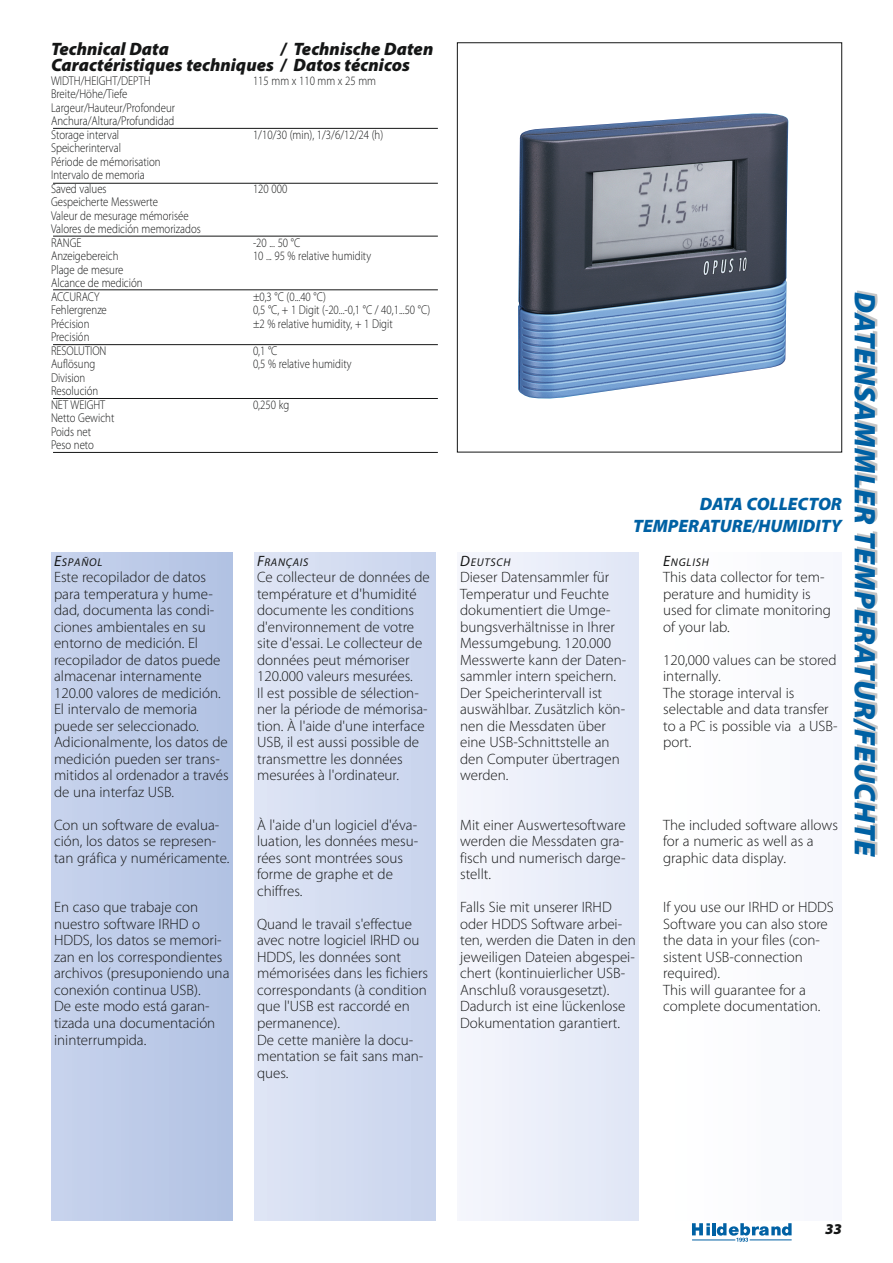
<style>
.page{position:relative;width:893px;height:1263px;background:#fff}
.page>*{position:absolute;margin:0;border:0;box-sizing:border-box;transform-origin:0 0}
.Titel{font:italic 900 30px "Myriad Pro";color:#0061a4}
.Untertitel{font:italic 900 18px "Myriad Pro";color:#151616}
.t1{font:italic 900 18px "Myriad Pro";color:#0061a4}
.Text{font:300 15px/16.5px "Myriad Pro";color:#151616}
.t2{font:italic 900 15px "Myriad Pro";color:#151616}
.Tabelle{font:300 12.75px "Myriad Pro";color:#151616;scale:.85 1}
.Text-2{font:italic 11.25px "Myriad Pro";letter-spacing:.065em;color:#151616}
.s1{font-size:15px}
</style>
<div class="page">
<svg style="left:692px;top:1223px;width:18px;height:12px"></svg>
<hr style="left:712px;top:1223px;width:4px;height:12px;background:#0061a4">
<svg style="left:717px;top:1223px;width:75px;height:19px"></svg>
<hr style="left:692px;top:1240px;width:43px;height:1px;background:#0061a4">
<hr style="left:750px;top:1239px;width:42px;height:1px;background:#0061a4">
<img style="left:518px;top:113px;width:271px;height:286px">
<div style="left:833px;top:282px;width:55px;height:792px;background:#151616;opacity:.25"></div>
<div style="left:660px;top:553px;width:182px;height:667px;background:#fbfbfe"></div>
<div style="left:457px;top:553px;width:182px;height:667px;background:#ebeefa"></div>
<div style="left:254px;top:553px;width:182px;height:667px;background:#d4ddf1"></div>
<div style="left:51px;top:553px;width:182px;height:667px;background:#bdcae8"></div>
<hr style="left:53px;top:128px;width:385px;height:1px;background:#151616">
<hr style="left:53px;top:183px;width:385px;height:1px;background:#151616">
<hr style="left:53px;top:236px;width:385px;height:1px;background:#151616">
<hr style="left:53px;top:290px;width:385px;height:1px;background:#151616">
<hr style="left:53px;top:344px;width:385px;height:1px;background:#151616">
<hr style="left:53px;top:398px;width:385px;height:1px;background:#151616">
<hr style="left:53px;top:452px;width:385px;height:1px;background:#151616">
<p class="Untertitel" style="left:51px;top:37px;width:119px">Technical Data</p>
<p class="Untertitel" style="left:281px;top:37px;width:154px">/ Technische Daten</p>
<p class="Untertitel" style="left:51px;top:53px;width:360px">Caractéristiques techniques / Datos técnicos</p>
<p class="Tabelle" style="left:51px;top:73px;width:119px">WIDTH/HEIGHT/DEPTH</p>
<p class="Tabelle" style="left:253px;top:73px;width:146px">115 mm x 110 mm x 25 mm</p>
<p class="Tabelle" style="left:51px;top:86px;width:91px">Breite/Höhe/Tiefe</p>
<p class="Tabelle" style="left:51px;top:100px;width:147px">Largeur/Hauteur/Profondeur</p>
<p class="Tabelle" style="left:51px;top:113px;width:147px">Anchura/Altura/Profundidad</p>
<p class="Tabelle" style="left:51px;top:127px;width:82px">Storage interval</p>
<p class="Tabelle" style="left:253px;top:127px;width:155px">1/10/30 (min), 1/3/6/12/24 (h)</p>
<p class="Tabelle" style="left:51px;top:140px;width:84px">Speicherinterval</p>
<p class="Tabelle" style="left:51px;top:154px;width:131px">Période de mémorisation</p>
<p class="Tabelle" style="left:51px;top:167px;width:112px">Intervalo de memoria</p>
<p class="Tabelle" style="left:51px;top:181px;width:67px">Saved values</p>
<p class="Tabelle" style="left:253px;top:181px;width:42px">120 000</p>
<p class="Tabelle" style="left:51px;top:194px;width:127px">Gespeicherte Messwerte</p>
<p class="Tabelle" style="left:51px;top:208px;width:163px">Valeur de mesurage mémorisée</p>
<p class="Tabelle" style="left:51px;top:221px;width:178px">Valores de medición memorizados</p>
<p class="Tabelle" style="left:51px;top:235px;width:37px">RANGE</p>
<p class="Tabelle" style="left:253px;top:235px;width:57px">-20 ... 50 °C</p>
<p class="Tabelle" style="left:51px;top:248px;width:81px">Anzeigebereich</p>
<p class="Tabelle" style="left:253px;top:248px;width:141px">10 ... 95 % relative humidity</p>
<p class="Tabelle" style="left:51px;top:262px;width:87px">Plage de mesure</p>
<p class="Tabelle" style="left:51px;top:275px;width:109px">Alcance de medición</p>
<p class="Tabelle" style="left:51px;top:289px;width:59px">ACCURACY</p>
<p class="Tabelle" style="left:253px;top:289px;width:87px">±0,3 °C (0...40 °C)</p>
<p class="Tabelle" style="left:51px;top:302px;width:67px">Fehlergrenze</p>
<p class="Tabelle" style="left:253px;top:302px;width:210px">0,5 °C, + 1 Digit (-20...-0,1 °C / 40,1...50 °C)</p>
<p class="Tabelle" style="left:51px;top:316px;width:47px">Précision</p>
<p class="Tabelle" style="left:253px;top:316px;width:166px">±2 % relative humidity, + 1 Digit</p>
<p class="Tabelle" style="left:51px;top:329px;width:47px">Precisión</p>
<p class="Tabelle" style="left:51px;top:343px;width:67px">RESOLUTION</p>
<p class="Tabelle" style="left:253px;top:343px;width:30px">0,1 °C</p>
<p class="Tabelle" style="left:51px;top:356px;width:54px">Auflösung</p>
<p class="Tabelle" style="left:253px;top:356px;width:118px">0,5 % relative humidity</p>
<p class="Tabelle" style="left:51px;top:370px;width:42px">Division</p>
<p class="Tabelle" style="left:51px;top:383px;width:57px">Resolución</p>
<p class="Tabelle" style="left:51px;top:397px;width:65px">NET WEIGHT</p>
<p class="Tabelle" style="left:253px;top:397px;width:44px">0,250 kg</p>
<p class="Tabelle" style="left:51px;top:410px;width:76px">Netto Gewicht</p>
<p class="Tabelle" style="left:51px;top:424px;width:49px">Poids net</p>
<p class="Tabelle" style="left:51px;top:437px;width:52px">Peso neto</p>
<p class="Text-2" style="left:54px;top:555px;width:50px"><span class="s1">E</span>SPAÑOL</p>
<p class="Text" style="left:54px;top:569px;width:168px">Este recopilador de datos para temperatura y hume&shy;dad, documenta las condi&shy;ciones ambientales en su entorno de medición. El recopilador de datos puede almacenar internamente<br>120.00 valores de medición.</p>
<p class="Text" style="left:54px;top:701px;width:176px">El intervalo de memoria puede ser seleccionado.<br>Adicionalmente, los datos de medición pueden ser trans&shy;mitidos al ordenador a través de una interfaz USB.</p>
<p class="Text" style="left:54px;top:816px;width:177px">Con un software de evalua&shy;ción, los datos se represen&shy;tan gráfica y numéricamente.</p>
<p class="Text" style="left:54px;top:899px;width:177px">En caso que trabaje con nuestro software IRHD o<br>HDDS, los datos se memori&shy;zan en los correspondientes archivos (presuponiendo una conexión continua USB).</p>
<p class="Text" style="left:54px;top:998px;width:163px">De este modo está garan&shy;tizada una documentación ininterrumpida.</p>
<p class="Text-2" style="left:257px;top:555px;width:53px"><span class="s1">F</span>RANÇAIS</p>
<p class="Text" style="left:257px;top:569px;width:174px">Ce collecteur de données de température et d'humidité documente les conditions d'environnement de votre site d'essai. Le collecteur de données peut mémoriser<br>120.000 valeurs mesurées.</p>
<p class="Text" style="left:257px;top:684px;width:172px">Il est possible de sélection&shy;ner la période de mémorisa&shy;tion. À l'aide d'une interface<br>USB, il est aussi possible de transmettre les données mesurées à l'ordinateur.</p>
<p class="Text" style="left:257px;top:816px;width:163px">À l'aide d'un logiciel d'éva&shy;luation, les données mesu&shy;rées sont montrées sous forme de graphe et de chiffres.</p>
<p class="Text" style="left:257px;top:915px;width:172px">Quand le travail s'effectue avec notre logiciel IRHD ou<br>HDDS, les données sont mémorisées dans les fichiers correspondants (à condition que l'USB est raccordé en permanence).</p>
<p class="Text" style="left:257px;top:1031px;width:168px">De cette manière la docu&shy;mentation se fait sans man&shy;ques.</p>
<p class="t1" style="left:700px;top:492px;width:144px">DATA COLLECTOR</p>
<p class="t1" style="left:633px;top:514px;width:210px">TEMPERATURE/HUMIDITY</p>
<p class="Text-2" style="left:663px;top:555px;width:47px"><span class="s1">E</span>NGLISH</p>
<p class="Text" style="left:663px;top:569px;width:169px">This data collector for tem&shy;perature and humidity is used for climate monitoring of your lab.</p>
<p class="Text" style="left:663px;top:651px;width:175px">120,000 values can be stored internally.</p>
<p class="Text" style="left:663px;top:684px;width:176px">The storage interval is selectable and data transfer to a PC is possible via a USB&shy;port.</p>
<p class="Text-2" style="left:460px;top:555px;width:52px"><span class="s1">D</span>EUTSCH</p>
<p class="Text" style="left:460px;top:569px;width:168px">Dieser Datensammler für<br>Temperatur und Feuchte dokumentiert die Umge&shy;bungsverhältnisse in Ihrer<br>Messumgebung. 120.000<br>Messwerte kann der Daten&shy;sammler intern speichern.<br>Der Speicherintervall ist auswählbar. Zusätzlich kön&shy;nen die Messdaten über eine USB-Schnittstelle an den Computer übertragen werden.</p>
<p class="Text" style="left:460px;top:816px;width:167px;text-align:justify">Mit einer Auswertesoftware werden die Messdaten gra&shy;fisch und numerisch darge&shy;stellt.</p>
<p class="Text" style="left:460px;top:899px;width:177px">Falls Sie mit unserer IRHD oder HDDS Software arbei&shy;ten, werden die Daten in den jeweiligen Dateien abgespei&shy;chert (kontinuierlicher USB-<br>Anschluß vorausgesetzt).</p>
<p class="Text" style="left:460px;top:998px;width:167px">Dadurch ist eine lückenlose<br>Dokumentation garantiert.</p>
<p class="Text" style="left:663px;top:816px;width:176px">The included software allows for a numeric as well as a graphic data display.</p>
<p class="Text" style="left:663px;top:899px;width:172px">If you use our IRHD or HDDS<br>Software you can also store the data in your files (con&shy;sistent USB-connection required).</p>
<p class="Text" style="left:663px;top:981px;width:159px">This will guarantee for a complete documentation.</p>
<p class="Titel" style="left:885px;top:292px;width:566px;rotate:90deg">Datensammler Temperatur/Feuchte</p>
<p class="t2" style="left:825px;top:1219px;width:10px">33</p>
</div>
